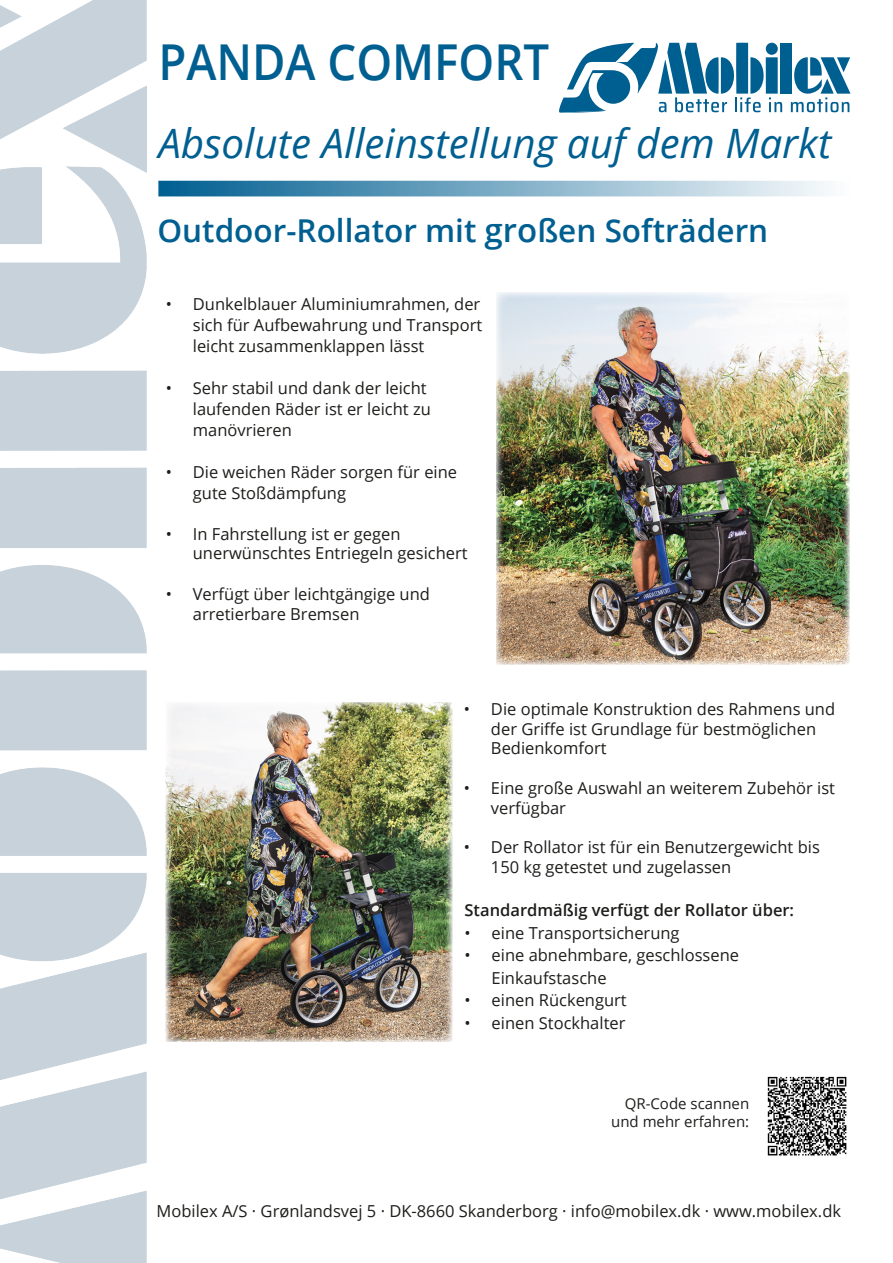
<style>
.page{position:relative;width:893px;height:1263px;background:#fff}
.page>*{position:absolute;margin:0;border:0;box-sizing:border-box;transform-origin:0 0}
.t1{font:600 49.5px "Open Sans";color:#005f91;scale:.92 1}
.t2{font:italic 40.5px "Open Sans";color:#005f91}
.t3{font:600 31.5px "Open Sans";color:#005f91}
.t4{font:16.5px/19.8px "Open Sans";color:#1d1d1b}
.t5{font:600 16.5px "Open Sans";color:#1d1d1b}
.t6{font:15px/18px "Open Sans";color:#1d1d1b;text-align:right}
.s1{font-size:33px}
</style>
<div class="page">
<img style="left:0;top:0;width:146px;height:1263px">
<div style="left:780px;top:43px;width:12px;height:51px;background:#005f91"></div>
<svg style="left:559px;top:43px;width:223px;height:70px"></svg>
<svg style="left:791px;top:57px;width:59px;height:55px"></svg>
<svg style="left:158px;top:181px;width:669px;height:15px;background:#7aabc5"></svg>
<img style="left:767px;top:1076px;width:80px;height:80px">
<img style="left:496px;top:292px;width:354px;height:373px">
<img style="left:166px;top:702px;width:286px;height:340px">
<p class="t1" style="left:158px;top:28px;width:426px">PANDA COMFORT</p>
<p class="t2" style="left:158px;top:116px;width:674px">Absolute Alleinstellung auf dem Markt</p>
<p class="t3" style="left:157px;top:209px;width:612px">Outdoor-Rollator mit <span class="s1">gro</span>ßen Softrädern</p>
<p class="t4" style="left:193px;top:293px;width:291px;line-height:21px;text-align:justify;text-indent:-27px">• Dunkelblauer Aluminiumrahmen, der sich für Aufbewahrung und Transport leicht zusammenklappen lässt</p>
<p class="t4" style="left:193px;top:377px;width:240px;line-height:21px;text-indent:-27px">• Sehr stabil und dank der leicht laufenden Räder ist er leicht zu manövrieren</p>
<p class="t4" style="left:193px;top:461px;width:266px;line-height:21px;text-indent:-27px">• Die weichen Räder sorgen für eine gute Stoßdämpfung</p>
<p class="t4" style="left:193px;top:523px;width:276px;text-indent:-27px">• In Fahrstellung ist er gegen unerwünschtes Entriegeln gesichert</p>
<p class="t4" style="left:193px;top:584px;width:239px;text-indent:-27px">• Verfügt über leichtgängige und arretierbare Bremsen</p>
<p class="t4" style="left:491px;top:698px;width:346px;text-indent:-27px">• Die optimale Konstruktion des Rahmens und der Griffe ist Grundlage für bestmöglichen<br>Bedienkomfort</p>
<p class="t4" style="left:491px;top:778px;width:346px;text-indent:-27px">• Eine große Auswahl an weiterem Zubehör ist verfügbar</p>
<p class="t4" style="left:491px;top:837px;width:330px;text-indent:-27px">• Der Rollator ist für ein Benutzergewicht bis<br>150 kg getestet und zugelassen</p>
<p class="t5" style="left:465px;top:899px;width:331px">Standardmäßig verfügt der Rollator über:</p>
<p class="t4" style="left:465px;top:922px;width:217px">• eine Transportsicherung</p>
<p class="t4" style="left:492px;top:943px;width:249px;line-height:22.5px;text-indent:-27px">• eine abnehmbare, geschlossene<br>Einkaufstasche</p>
<p class="t4" style="left:465px;top:990px;width:164px">• einen Rückengurt</p>
<p class="t4" style="left:465px;top:1012px;width:162px">• einen Stockhalter</p>
<p class="t6" style="left:611px;top:1094px;width:140px">QR-Code scannen und mehr erfahren:</p>
<p class="t4" style="left:157px;top:1201px;width:686px">Mobilex A/S · Grønlandsvej 5 · DK-8660 Skanderborg · info@mobilex.dk · www.mobilex.dk</p>
</div>
